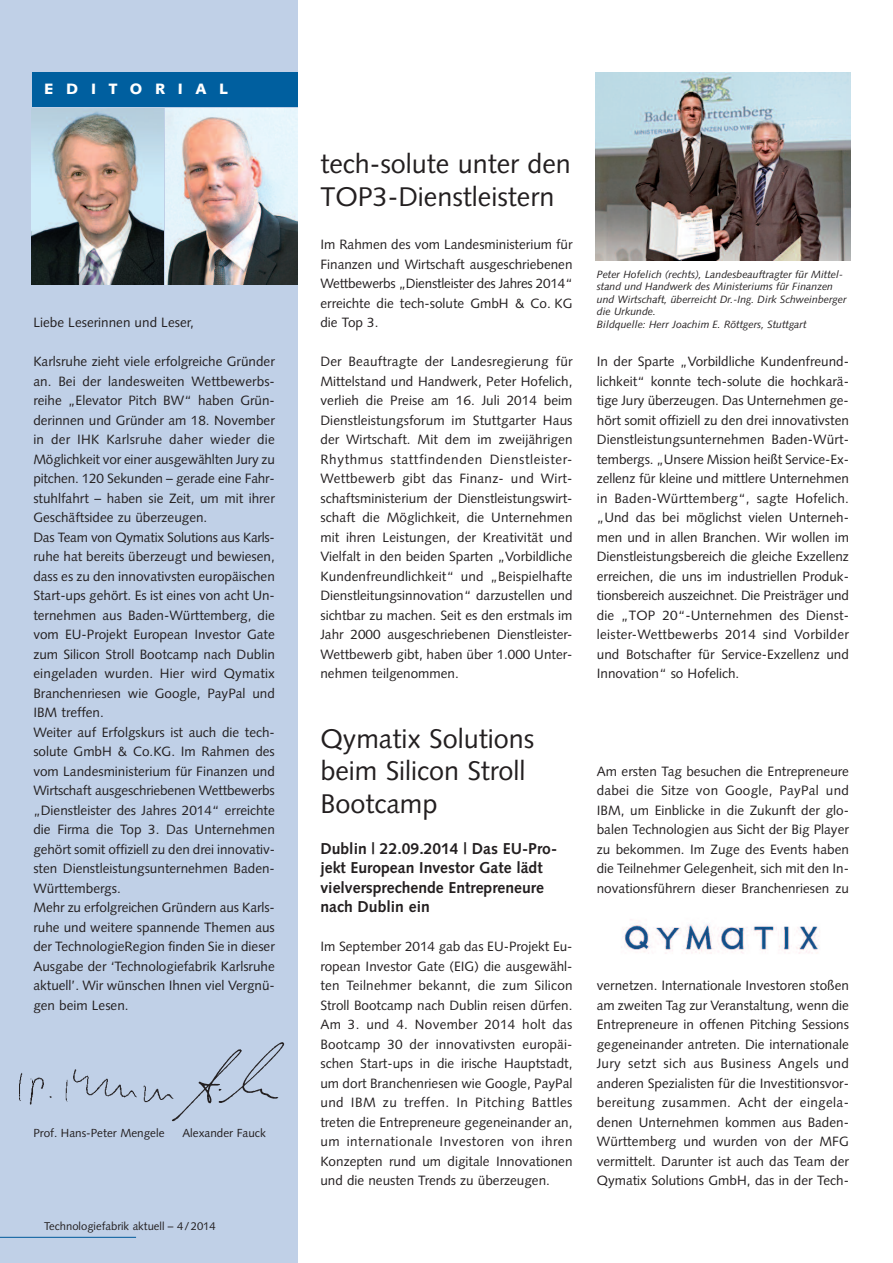
<style>
.page{position:relative;width:893px;height:1263px;background:#fff}
.page>*{position:absolute;margin:0;border:0;box-sizing:border-box;transform-origin:0 0}
.t1{font:27px/32.4px "Syntax";color:#231f20}
.t2{font:700 15.75px/19.5px "Syntax";color:#231f20}
.t3{font:900 15px "Syntax";letter-spacing:.84em;color:#fff}
.t4{font:13.5px/19.5px "Syntax";color:#231f20;text-align:justify}
.t5{font:11.7px "Syntax";color:#231f20}
.t6{font:11.25px "Syntax";color:#231f20}
.t7{font:italic 10.5px/12.6px "Syntax";color:#231f20}
</style>
<div class="page">
<div style="left:0;top:0;width:298px;height:1263px;background:#c0d0e7"></div>
<div style="left:32px;top:72px;width:266px;height:34px;background:#005f9f"></div>
<img style="left:32px;top:108px;width:132px;height:177px">
<hr style="left:0;top:1237px;width:136px;height:1px;background:#00599b">
<img style="left:172px;top:1042px;width:113px;height:80px">
<img style="left:19px;top:1066px;width:156px;height:42px">
<img style="left:166px;top:108px;width:132px;height:177px">
<img style="left:595px;top:72px;width:255px;height:188px">
<img style="left:621px;top:919px;width:199px;height:35px">
<p class="t3" style="left:44px;top:82px;width:186px">EDITORIAL</p>
<p class="t4" style="left:33px;top:314px;width:162px">Liebe Leserinnen und Leser,</p>
<p class="t4" style="left:33px;top:353px;width:243px;text-align:left">Karlsruhe zieht viele erfolgreiche Gründer an. Bei der landesweiten Wettbewerbs&shy;reihe „Elevator Pitch BW“ haben Grün&shy;derinnen und Gründer am 18. November in der IHK Karlsruhe daher wieder die Möglichkeit vor einer ausgewählten Jury zu pitchen. 120 Sekunden – gerade eine Fahr&shy;stuhlfahrt – haben sie Zeit, um mit ihrer Geschäftsidee zu überzeugen.<br>Das Team von Qymatix Solutions aus Karls&shy;ruhe hat bereits überzeugt und bewiesen, dass es zu den innovativsten europäischen Start-ups gehört. Es ist eines von acht Un&shy;ternehmen aus Baden-Württemberg, die vom EU-Projekt European Investor Gate zum Silicon Stroll Bootcamp nach Dublin eingeladen wurden. Hier wird Qymatix Branchenriesen wie Google, PayPal und IBM treffen.<br>Weiter auf Erfolgskurs ist auch die tech&shy;solute GmbH &amp; Co.KG. Im Rahmen des vom Landesministerium für Finanzen und Wirtschaft ausgeschriebenen Wettbewerbs „Dienstleister des Jahres 2014“ erreichte die Firma die Top 3. Das Unternehmen gehört somit offiziell zu den drei innovativ&shy;sten Dienstleistungsunternehmen Baden-Württembergs.<br>Mehr zu erfolgreichen Gründern aus Karls&shy;ruhe und weitere spannende Themen aus der TechnologieRegion finden Sie in dieser Ausgabe der ‘Technologiefabrik Karlsruhe aktuell’. Wir wünschen Ihnen viel Vergnü&shy;gen beim Lesen.</p>
<p class="t5" style="left:33px;top:1128px;width:133px">Prof. Hans-Peter Mengele</p>
<p class="t5" style="left:182px;top:1128px;width:85px">Alexander Fauck</p>
<p class="t6" style="left:44px;top:1222px;width:173px">Technologiefabrik aktuell – 4/2014</p>
<h1 class="t1" style="left:320px;top:150px;width:252px">tech-solute unter den<br>TOP3-Dienstleistern</h1>
<p class="t4" style="left:320px;top:236px;width:254px">Im Rahmen des vom Landesministerium für Finanzen und Wirtschaft ausgeschriebenen Wettbewerbs „Dienstleister des Jahres 2014“ erreichte die tech-solute GmbH &amp; Co. KG die Top 3.</p>
<p class="t4" style="left:320px;top:353px;width:254px">Der Beauftragte der Landesregierung für Mittelstand und Handwerk, Peter Hofelich, verlieh die Preise am 16. Juli 2014 beim Dienstleistungsforum im Stuttgarter Haus der Wirtschaft. Mit dem im zweijährigen Rhythmus stattfindenden Dienstleister-Wettbewerb gibt das Finanz- und Wirt&shy;schaftsministerium der Dienstleistungswirt&shy;schaft die Möglichkeit, die Unternehmen mit ihren Leistungen, der Kreativität und Vielfalt in den beiden Sparten „Vorbildliche Kundenfreundlichkeit“ und „Beispielhafte Dienstleitungsinnovation“ darzustellen und sichtbar zu machen. Seit es den erstmals im Jahr 2000 ausgeschriebenen Dienstleister-Wettbewerb gibt, haben über 1.000 Unter&shy;nehmen teilgenommen.</p>
<h1 class="t1" style="left:320px;top:724px;width:215px">Qymatix Solutions beim Silicon Stroll<br>Bootcamp</h1>
<p class="t2" style="left:320px;top:840px;width:238px">Dublin | 22.09.2014 | Das EU-Pro&shy;jekt European Investor Gate lädt vielversprechende Entrepreneure nach Dublin ein</p>
<p class="t4" style="left:320px;top:938px;width:254px">Im September 2014 gab das EU-Projekt Eu&shy;ropean Investor Gate (EIG) die ausgewähl&shy;ten Teilnehmer bekannt, die zum Silicon Stroll Bootcamp nach Dublin reisen dürfen.<br>Am 3. und 4. November 2014 holt das Bootcamp 30 der innovativsten europäi&shy;schen Start-ups in die irische Hauptstadt, um dort Branchenriesen wie Google, PayPal und IBM zu treffen. In Pitching Battles treten die Entrepreneure gegeneinander an, um internationale Investoren von ihren Konzepten rund um digitale Innovationen und die neusten Trends zu überzeugen.</p>
<p class="t7" style="left:597px;top:269px;width:251px">Peter Hofelich (rechts), Landesbeauftragter für Mittel&shy;stand und Handwerk des Ministeriums für Finanzen und Wirtschaft, überreicht Dr.-Ing. Dirk Schweinberger die Urkunde.<br>Bildquelle: Herr Joachim E. Röttgers, Stuttgart</p>
<p class="t4" style="left:597px;top:353px;width:254px">In der Sparte „Vorbildliche Kundenfreund&shy;lichkeit“ konnte tech-solute die hochkarä&shy;tige Jury überzeugen. Das Unternehmen ge&shy;hört somit offiziell zu den drei innovativsten Dienstleistungsunternehmen Baden-Würt&shy;tembergs. „Unsere Mission heißt Service-Ex&shy;zellenz für kleine und mittlere Unternehmen in Baden-Württemberg“, sagte Hofelich. „Und das bei möglichst vielen Unterneh&shy;men und in allen Branchen. Wir wollen im Dienstleistungsbereich die gleiche Exzellenz erreichen, die uns im industriellen Produk&shy;tionsbereich auszeichnet. Die Preisträger und die „TOP 20“-Unternehmen des Dienst&shy;leister-Wettbewerbs 2014 sind Vorbilder und Botschafter für Service-Exzellenz und Innovation“ so Hofelich.</p>
<p class="t4" style="left:597px;top:762px;width:254px">Am ersten Tag besuchen die Entrepreneure dabei die Sitze von Google, PayPal und IBM, um Einblicke in die Zukunft der glo&shy;balen Technologien aus Sicht der Big Player zu bekommen. Im Zuge des Events haben die Teilnehmer Gelegenheit, sich mit den In&shy;novationsführern dieser Branchenriesen zu</p>
<p class="t4" style="left:597px;top:977px;width:254px">vernetzen. Internationale Investoren stoßen am zweiten Tag zur Veranstaltung, wenn die Entrepreneure in offenen Pitching Sessions gegeneinander antreten. Die internationale Jury setzt sich aus Business Angels und anderen Spezialisten für die Investitionsvor&shy;bereitung zusammen. Acht der eingela&shy;denen Unternehmen kommen aus Baden-Württemberg und wurden von der MFG vermittelt. Darunter ist auch das Team der Qymatix Solutions GmbH, das in der Tech-</p>
</div>
